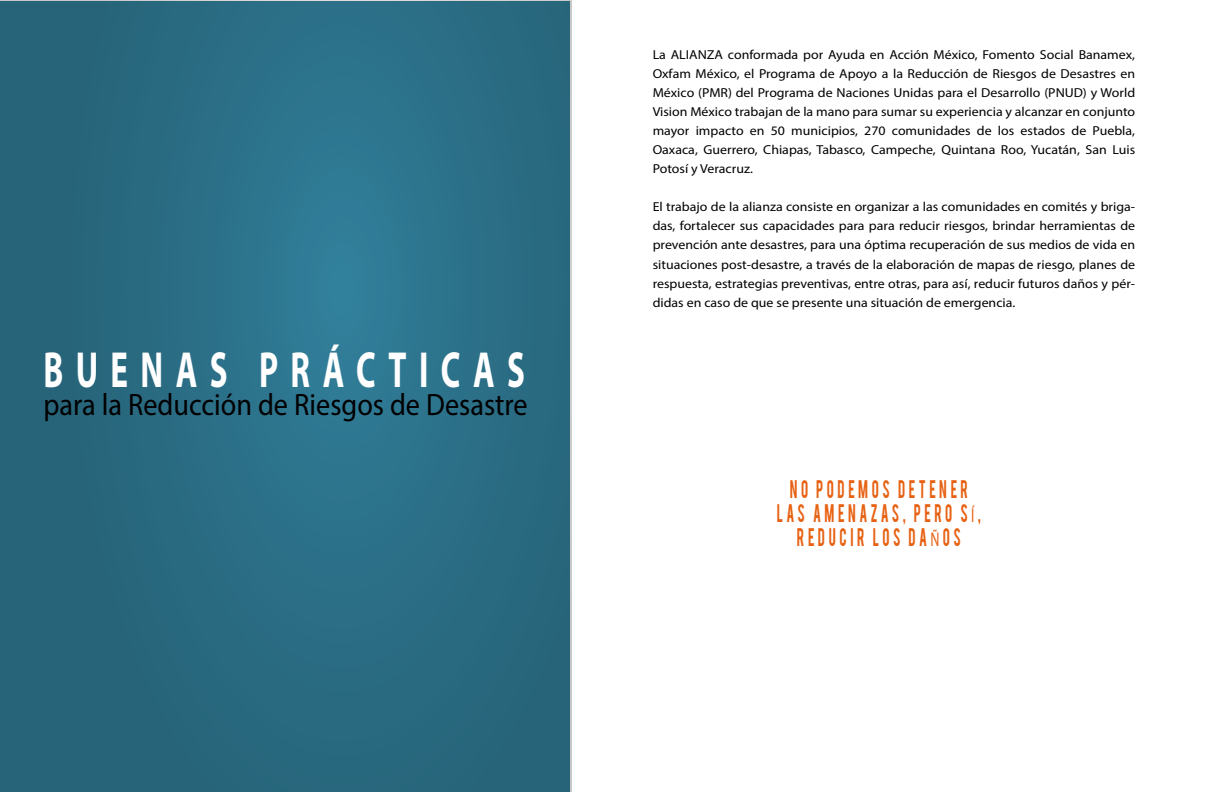
<style>
.page{position:relative;width:1225px;height:792px;background:#fff}
.page>*{position:absolute;margin:0;border:0;box-sizing:border-box;transform-origin:0 0}
.t1{font:700 51px "Myriad Pro";letter-spacing:.375em;color:#fff;scale:.65 1}
.t2{font:31px "Myriad Pro";color:#010001;scale:.91 1}
.t3{font:20px/24px "Bebas";letter-spacing:.26em;color:#e76112;text-align:center;scale:.69 1}
.t4{font:13px/19px "Myriad Pro";color:#010001;text-align:justify;scale:1.07 1}
.s1{font-family:"Myriad Pro"}
</style>
<div class="page">
<svg style="left:0;top:0;width:571px;height:792px;background:#2a6c83"></svg>
<h1 class="t1" style="left:43px;top:336px;width:742px">BUENAS PRÁCTICAS</h1>
<h2 class="t2" style="left:43px;top:386px;width:533px">para la Reducción de Riesgos de Desastre</h2>
<p class="t4" style="left:652px;top:45px;width:452px">La ALIANZA conformada por Ayuda en Acción México, Fomento Social Banamex, Oxfam México, el Programa de Apoyo a la Reducción de Riesgos de Desastres en México (PMR) del Programa de Naciones Unidas para el Desarrollo (PNUD) y World Vision México trabajan de la mano para sumar su experiencia y alcanzar en conjunto mayor impacto en 50 municipios, 270 comunidades de los estados de Puebla, Oaxaca, Guerrero, Chiapas, Tabasco, Campeche, Quintana Roo, Yucatán, San Luis Potosí y Veracruz.</p>
<p class="t4" style="left:652px;top:197px;width:452px">El trabajo de la alianza consiste en organizar a las comunidades en comités y briga&shy;das, fortalecer sus capacidades para para reducir riesgos, brindar herramientas de prevención ante desastres, para una óptima recuperación de sus medios de vida en situaciones post-desastre, a través de la elaboración de mapas de riesgo, planes de respuesta, estrategias preventivas, entre otras, para así, reducir futuros daños y pér&shy;didas en caso de que se presente una situación de emergencia.</p>
<h3 class="t3" style="left:777px;top:476px;width:297px">NO PODEMOS DETENER<br>LAS AMENAZAS, PERO S<span class="s1">Í</span>,<br>REDUCIR LOS DA<span class="s1">Ñ</span>OS</h3>
</div>
